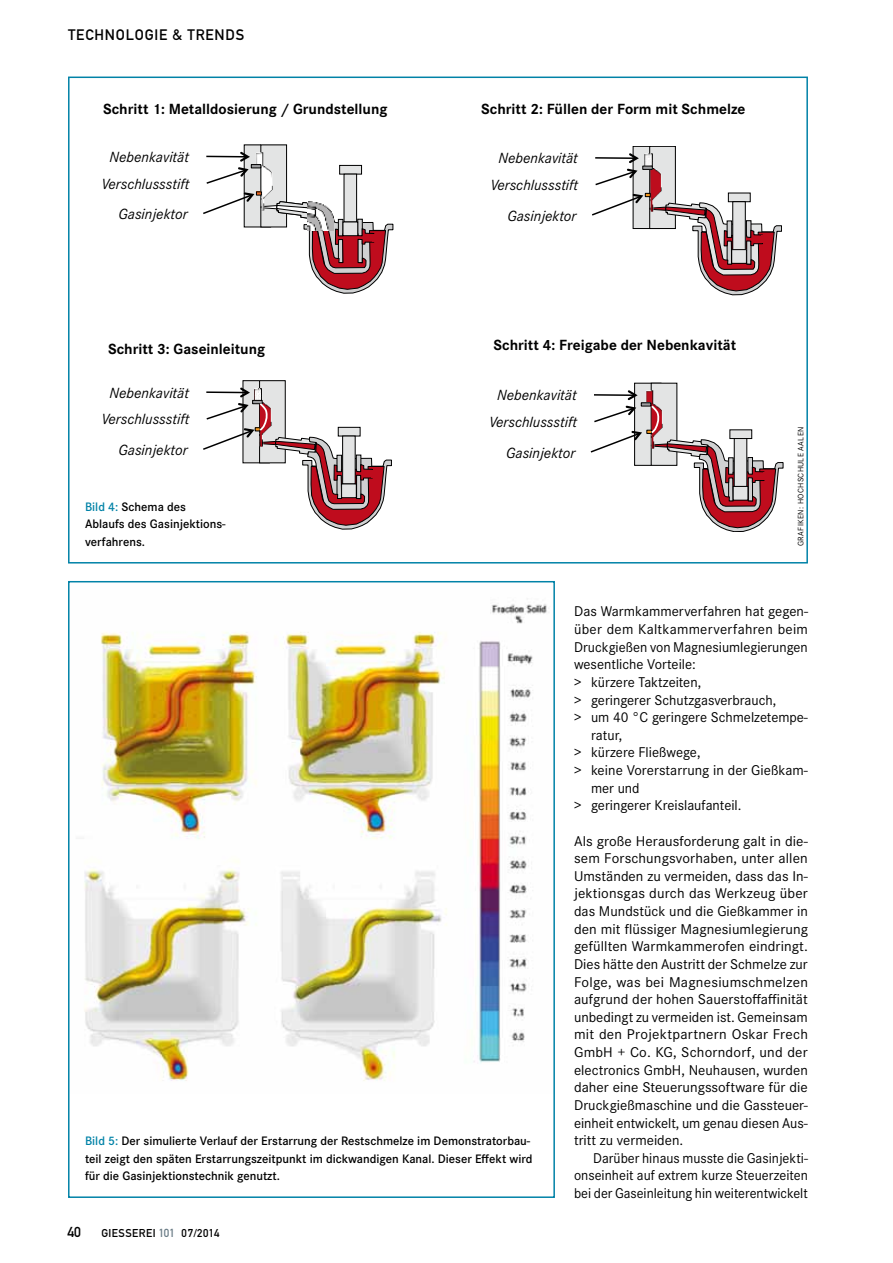
<style>
.page{position:relative;width:893px;height:1263px;background:#fff}
.page>*{position:absolute;margin:0;border:0;box-sizing:border-box;transform-origin:0 0}
.t1{font:italic 15.3px/30.8px "Corporate S";color:#000;text-align:right}
.t2{font:700 15.3px "Corporate S";color:#000}
.t3{font:15px "DIN Mittelschrift Std";letter-spacing:.055em;color:#000}
.t4{font:14.7px/17.5px "Corporate S";color:#000;text-align:justify}
.t5{font:14.7px "Corporate S";letter-spacing:.02em;color:#000}
.t6{font:14.25px "DIN Mittelschrift Std";color:#000}
.t7{font:600 12.75px/17.5px "Corporate S";color:#000}
.t8{font:11.25px "DIN Mittelschrift Std";letter-spacing:.04em;color:#000}
.t9{font:8.25px "Corporate S";color:#000}
.s1{color:#0082a7}
.s2{font-size:11.55px;color:#6a7c86}
</style>
<div class="page">
<div style="left:244px;top:145px;width:27px;height:82px;background:#e3e4e4"></div>
<div style="left:261px;top:145px;width:26px;height:82px;background:#e3e4e4"></div>
<div style="left:260px;top:145px;width:27px;height:82px;border:1px solid #000"></div>
<img style="left:260px;top:153px;width:12px;height:38px">
<div style="left:340px;top:165px;width:22px;height:9px;background:#e3e4e4"></div>
<div style="left:339px;top:165px;width:23px;height:9px;border:1px solid #000"></div>
<div style="left:344px;top:174px;width:13px;height:48px;background:#e3e4e4"></div>
<div style="left:344px;top:174px;width:13px;height:48px;border:1px solid #000"></div>
<svg style="left:203px;top:191px;width:190px;height:102px"></svg>
<svg style="left:206px;top:152px;width:55px;height:33px"></svg>
<div style="left:633px;top:146px;width:26px;height:82px;background:#e3e4e4"></div>
<div style="left:633px;top:146px;width:27px;height:83px;border:1px solid #000"></div>
<div style="left:650px;top:146px;width:25px;height:82px;background:#e3e4e4"></div>
<div style="left:649px;top:146px;width:27px;height:83px;border:1px solid #000"></div>
<img style="left:645px;top:154px;width:16px;height:39px">
<div style="left:642px;top:166px;width:11px;height:4px;border:1px solid #000"></div>
<svg style="left:592px;top:193px;width:190px;height:102px"></svg>
<svg style="left:595px;top:153px;width:57px;height:33px"></svg>
<div style="left:243px;top:381px;width:26px;height:82px;background:#e3e4e4"></div>
<div style="left:260px;top:381px;width:25px;height:82px;background:#e3e4e4"></div>
<div style="left:259px;top:380px;width:27px;height:83px;border:1px solid #000"></div>
<svg style="left:203px;top:387px;width:189px;height:143px"></svg>
<div style="left:635px;top:383px;width:26px;height:82px;background:#e3e4e4"></div>
<div style="left:651px;top:383px;width:26px;height:82px;background:#e3e4e4"></div>
<svg style="left:590px;top:390px;width:193px;height:142px"></svg>
<div style="left:68px;top:77px;width:740px;height:486px;border:2px solid #0082a7"></div>
<img style="left:84px;top:604px;width:463px;height:477px">
<div style="left:68px;top:581px;width:487px;height:617px;border:2px solid #0082a7"></div>
<p class="t3" style="left:68px;top:26px;width:177px">TECHNOLOGIE &amp; TRENDS</p>
<p class="t2" style="left:103px;top:101px;width:286px">Schritt 1: Metalldosierung / Grundstellung</p>
<p class="t2" style="left:481px;top:101px;width:266px">Schritt 2: Füllen der Form mit Schmelze</p>
<p class="t1" style="left:110px;top:142px;width:81px">Nebenkavität</p>
<p class="t1" style="left:102px;top:168px;width:89px">Verschlussstift<br>Gasinjektor</p>
<p class="t1" style="left:498px;top:143px;width:81px">Nebenkavität</p>
<p class="t1" style="left:490px;top:170px;width:89px">Verschlussstift<br>Gasinjektor</p>
<p class="t2" style="left:108px;top:340px;width:159px">Schritt 3: Gaseinleitung</p>
<p class="t2" style="left:493px;top:336px;width:244px">Schritt 4: Freigabe der Nebenkavität</p>
<p class="t1" style="left:110px;top:377px;width:81px">Nebenkavität</p>
<p class="t1" style="left:102px;top:404px;width:89px">Verschlussstift<br>Gasinjektor</p>
<p class="t7" style="left:85px;top:498px;width:142px"><span class="s1">Bild 4:</span> Schema des<br>Ablaufs des Gasinjektions&shy;verfahrens.</p>
<p class="t1" style="left:497px;top:380px;width:81px">Nebenkavität</p>
<p class="t1" style="left:489px;top:407px;width:89px">Verschlussstift<br>Gasinjektor</p>
<p class="t9" style="left:796px;top:546px;width:120px;rotate:-90deg">grafiken: hochschule aalen</p>
<p class="t7" style="left:85px;top:1132px;width:449px"><span class="s1">Bild 5:</span> Der simulierte Verlauf der Erstarrung der Restschmelze im Demonstratorbau&shy;teil zeigt den späten Erstarrungszeitpunkt im dickwandigen Kanal. Dieser Effekt wird für die Gasinjektionstechnik genutzt.</p>
<p class="t6" style="left:67px;top:1224px;width:15px">40</p>
<p class="t8" style="left:101px;top:1227px;width:120px">GIESSEREI <span class="s2">101</span> 07/2014</p>
<p class="t4" style="left:574px;top:603px;width:235px">Das Warmkammerverfahren hat gegen-</p>
<p class="t5" style="left:574px;top:621px;width:235px">über dem Kaltkammerverfahren beim</p>
<p class="t4" style="left:574px;top:638px;width:235px">Druckgießen von Magnesiumlegierungen</p>
<p class="t4" style="left:574px;top:656px;width:123px">wesentliche Vorteile:</p>
<p class="t4" style="left:574px;top:673px;width:129px">&gt; kürzere Taktzeiten,</p>
<p class="t4" style="left:574px;top:691px;width:204px">&gt; geringerer Schutzgasverbrauch,</p>
<p class="t4" style="left:574px;top:709px;width:235px">&gt; um 40 °C geringere Schmelzetempe-</p>
<p class="t4" style="left:591px;top:726px;width:33px">ratur,</p>
<p class="t4" style="left:574px;top:744px;width:128px">&gt; kürzere Fließwege,</p>
<p class="t4" style="left:574px;top:761px;width:235px">&gt; keine Vorerstarrung in der Gießkam-</p>
<p class="t4" style="left:591px;top:779px;width:50px">mer und</p>
<p class="t4" style="left:574px;top:797px;width:169px">&gt; geringerer Kreislaufanteil.</p>
<p class="t4" style="left:574px;top:832px;width:235px">Als große Herausforderung galt in die&shy;sem Forschungsvorhaben, unter allen Umständen zu vermeiden, dass das In&shy;jektionsgas durch das Werkzeug über das Mundstück und die Gießkammer in den mit flüssiger Magnesiumlegierung gefüllten Warmkammerofen eindringt.<br>Dies hätte den Austritt der Schmelze zur Folge, was bei Magnesiumschmelzen aufgrund der hohen Sauerstoffaffinität unbedingt zu vermeiden ist. Gemeinsam mit den Projektpartnern Oskar Frech GmbH + Co. KG, Schorndorf, und der electronics GmbH, Neuhausen, wurden daher eine Steuerungssoftware für die Druckgießmaschine und die Gassteuer&shy;einheit entwickelt, um genau diesen Aus&shy;tritt zu vermeiden.</p>
<p class="t4" style="left:574px;top:1149px;width:235px;text-indent:19px">Darüber hinaus musste die Gasinjekti&shy;onseinheit auf extrem kurze Steuerzeiten bei der Gaseinleitung hin weiterentwickelt</p>
</div>
